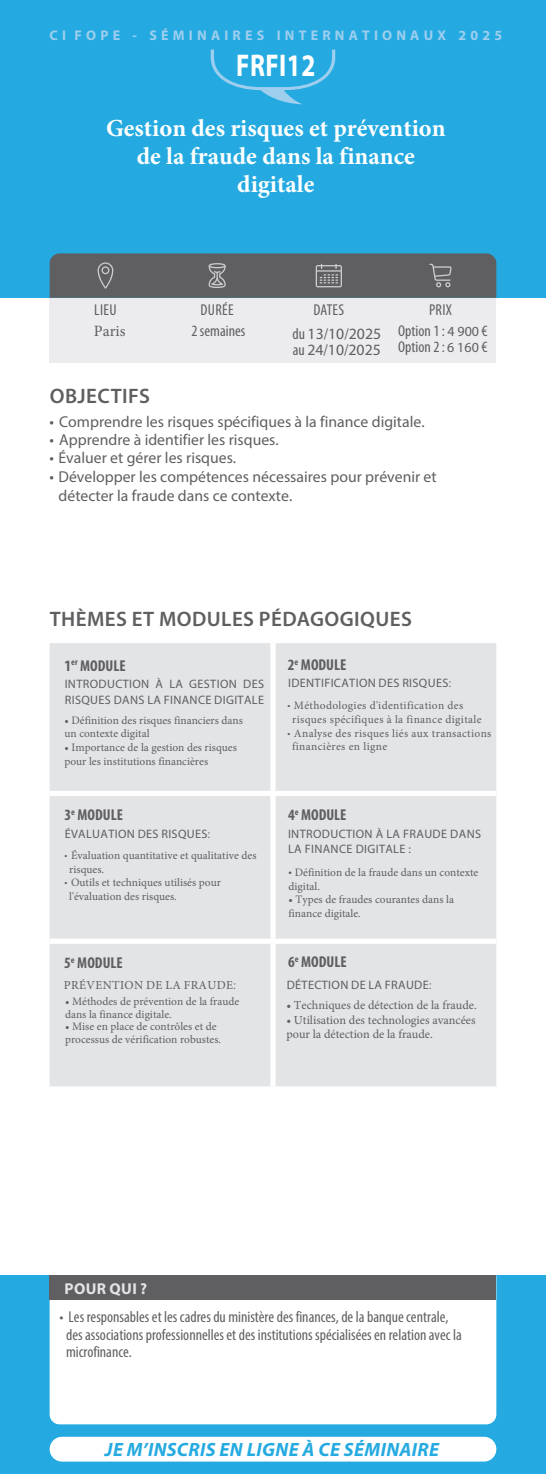
<style>
.page{position:relative;width:546px;height:1474px;background:#fff}
.page>*{position:absolute;margin:0;border:0;box-sizing:border-box;transform-origin:0 0}
.t1{font:700 31.5px "Myriad Pro";letter-spacing:.02em;color:#fff;scale:.8 1}
.t2{font:700 24.5px/28px "Minion Pro";color:#fff;text-align:center}
.t3{font:600 21px "Myriad Pro";letter-spacing:.02em;color:#5f5f62}
.t4{font:italic 700 19.25px "Myriad Pro";letter-spacing:.02em;color:#24aae1}
.t5{font:condensed 15.75px/21.7px "Myriad Pro";color:#5f5f62;text-align:center}
.t6{font:15.75px/18.9px "Myriad Pro";color:#5f5f62}
.t7{font:700 condensed 15.75px "Myriad Pro";color:#5f5f62}
.t8{font:700 15.75px "Myriad Pro";letter-spacing:.02em;color:#e3e4e6}
.t9{font:15.75px "Minion Pro";color:#5f5f62}
.t10{font:700 14px "Myriad Pro";letter-spacing:.3em;color:#9eceee}
.t11{font:12.25px/15.6px "Myriad Pro";letter-spacing:.03em;color:#5f5f62}
.t12{font:12.25px/14.7px "Minion Pro";color:#5f5f62}
.t13{font:12.25px "Minion Pro";letter-spacing:.03em;color:#5f5f62}
.t14{font:11.38px/13.7px "Minion Pro";color:#5f5f62}
.t15{font:11.38px/13.7px "Minion Pro";letter-spacing:.03em;color:#5f5f62}
.s1{font-stretch:normal}
.s2{font-stretch:condensed}
.s3{font-stretch:normal;font-size:14px}
.s4{font-weight:700;font-stretch:condensed}
.s5{font-family:"Myriad Pro";font-stretch:condensed}
.s6{font-family:"Myriad Pro";font-size:12.25px}
</style>
<div class="page">
<div style="left:0;top:1275px;width:546px;height:198px;background:#24aae1"></div>
<div style="left:50px;top:298px;width:446px;height:64px;background:#ececee"></div>
<div style="left:50px;top:1300px;width:446px;height:124px;background:#fff"></div>
<div style="left:0;top:0;width:546px;height:298px;background:#24aae1"></div>
<svg style="left:50px;top:253px;width:446px;height:45px;background:#616367"></svg>
<div style="left:50px;top:1275px;width:446px;height:25px;background:#5f5f62"></div>
<svg style="left:211px;top:50px;width:124px;height:54px"></svg>
<div style="left:50px;top:643px;width:446px;height:443px;background:#e3e4e6"></div>
<div style="left:270px;top:643px;width:5px;height:147px;background:#fff"></div>
<div style="left:50px;top:790px;width:223px;height:6px;background:#fff"></div>
<div style="left:273px;top:790px;width:223px;height:6px;background:#fff"></div>
<div style="left:270px;top:796px;width:5px;height:142px;background:#fff"></div>
<div style="left:50px;top:938px;width:223px;height:5px;background:#fff"></div>
<div style="left:273px;top:938px;width:223px;height:5px;background:#fff"></div>
<div style="left:270px;top:943px;width:5px;height:143px;background:#fff"></div>
<div style="left:50px;top:1436px;width:446px;height:25px;background:#fff;border-radius:12px"></div>
<p class="t10" style="left:50px;top:26px;width:454px">CI FOPE - SÉMINAIRES INTERNATIONAUX 2025</p>
<h1 class="t1" style="left:236px;top:45px;width:100px">FRFI12</h1>
<h2 class="t2" style="left:106px;top:114px;width:341px">Gestion des risques et prévention de la fraude dans la finance digitale</h2>
<h3 class="t5" style="left:94px;top:299px;width:24px">LIEU</h3>
<h3 class="t9" style="left:94px;top:320px;width:33px">Paris</h3>
<h3 class="t5" style="left:191px;top:299px;width:55px">DURÉE<br>2 semaines</h3>
<h3 class="t5" style="left:292px;top:297px;width:90px;line-height:24.3px;text-align:left;text-indent:21px">DATES<br>du <span class="s1">13</span>/<span class="s1">10</span>/<span class="s1">2025</span></h3>
<h3 class="t6" style="left:293px;top:340px;width:89px"><span class="s2">au</span> 24<span class="s2">/</span>10<span class="s2">/</span>2025</h3>
<h3 class="t5" style="left:398px;top:299px;width:91px">PRIX<br>Option 1 : <span class="s3">4 900</span> €</h3>
<h3 class="t5" style="left:398px;top:336px;width:91px">Option 2 : <span class="s3">6 160</span> €</h3>
<h3 class="t3" style="left:50px;top:384px;width:102px">OBJECTIFS</h3>
<h3 class="t6" style="left:50px;top:411px;width:376px"><span class="s4">•</span> Comprendre les risques spécifiques à la finance digitale.</h3>
<h3 class="t6" style="left:50px;top:430px;width:231px"><span class="s4">•</span> Apprendre à identifier les risques.</h3>
<h3 class="t6" style="left:50px;top:448px;width:188px"><span class="s4">•</span> Évaluer et gérer les risques.</h3>
<h3 class="t6" style="left:59px;top:467px;width:379px;text-indent:-9px"><span class="s4">•</span> Développer les compétences nécessaires pour prévenir et détecter la fraude dans ce contexte.</h3>
<h3 class="t3" style="left:50px;top:607px;width:363px">THÈMES ET MODULES PÉDAGOGIQUES</h3>
<h3 class="t7" style="left:64px;top:655px;width:63px">1<sup>er</sup> MODULE</h3>
<p class="t11" style="left:65px;top:676px;width:201px">INTRODUCTION À LA GESTION DES<br>RISQUES DANS LA FINANCE DIGITALE</p>
<h3 class="t7" style="left:288px;top:655px;width:60px">2<sup>e</sup> MODULE</h3>
<p class="t11" style="left:288px;top:674px;width:165px">IDENTIFICATION DES RISQUES<span class="s2">:</span></p>
<p class="t15" style="left:292px;top:699px;width:191px;text-indent:-5px"><span class="s5">•</span> Méthodologies d'identification des risques spécifiques à la finance digitale</p>
<p class="t15" style="left:292px;top:726px;width:201px;text-indent:-5px"><span class="s5">•</span> Analyse des risques liés aux transactions financières en ligne</p>
<p class="t14" style="left:64px;top:713px;width:180px">• Définition des risques financiers dans un contexte digital</p>
<p class="t14" style="left:64px;top:740px;width:174px">• Importance de la gestion des risques pour les institutions financières</p>
<h3 class="t7" style="left:64px;top:805px;width:60px">3<sup>e</sup> MODULE</h3>
<p class="t11" style="left:65px;top:825px;width:147px">ÉVALUATION DES RISQUES<span class="s2">:</span></p>
<p class="t14" style="left:69px;top:848px;width:189px;text-indent:-5px"><span class="s5">•</span> Évaluation quantitative et qualitative des risques.</p>
<p class="t14" style="left:69px;top:875px;width:153px;text-indent:-5px"><span class="s5">•</span> Outils et techniques utilisés pour l'évaluation des risques.</p>
<h3 class="t7" style="left:64px;top:952px;width:60px">5<sup>e</sup> MODULE</h3>
<p class="t13" style="left:64px;top:976px;width:173px">PRÉVENTION DE LA FRAUDE<span class="s5">:</span></p>
<p class="t14" style="left:65px;top:995px;width:176px;line-height:12.4px">• Méthodes de prévention de la fraude dans la finance digitale.</p>
<p class="t14" style="left:65px;top:1020px;width:157px;line-height:12.4px">• Mise en place de contrôles et de processus de vérification robustes.</p>
<h3 class="t7" style="left:288px;top:805px;width:60px">4<sup>e</sup> MODULE</h3>
<p class="t11" style="left:288px;top:826px;width:194px;line-height:14.7px">INTRODUCTION À LA FRAUDE DANS<br>LA FINANCE DIGITALE :</p>
<p class="t14" style="left:288px;top:865px;width:191px"><span class="s6">•</span> Définition de la fraude dans un contexte digital.</p>
<p class="t14" style="left:288px;top:893px;width:167px">• Types de fraudes courantes dans la finance digitale.</p>
<h3 class="t7" style="left:288px;top:952px;width:60px">6<sup>e</sup> MODULE</h3>
<p class="t11" style="left:286px;top:977px;width:146px">DÉTECTION DE LA FRAUDE<span class="s2">:</span></p>
<p class="t12" style="left:286px;top:997px;width:192px">• Techniques de détection de la fraude.</p>
<p class="t12" style="left:286px;top:1012px;width:191px">• Utilisation des technologies avancées pour la détection de la fraude.</p>
<h3 class="t8" style="left:65px;top:1278px;width:84px">POUR QUI ?</h3>
<h3 class="t5" style="left:66px;top:1308px;width:397px;line-height:17.5px;text-align:left;text-indent:-7px">• Les responsables et les cadres du ministère des finances, de la banque centrale, des associations professionnelles et des institutions spécialisées en relation avec la microfinance.</h3>
<h3 class="t4" style="left:105px;top:1437px;width:335px">JE M’INSCRIS EN LIGNE À CE SÉMINAIRE</h3>
</div>
